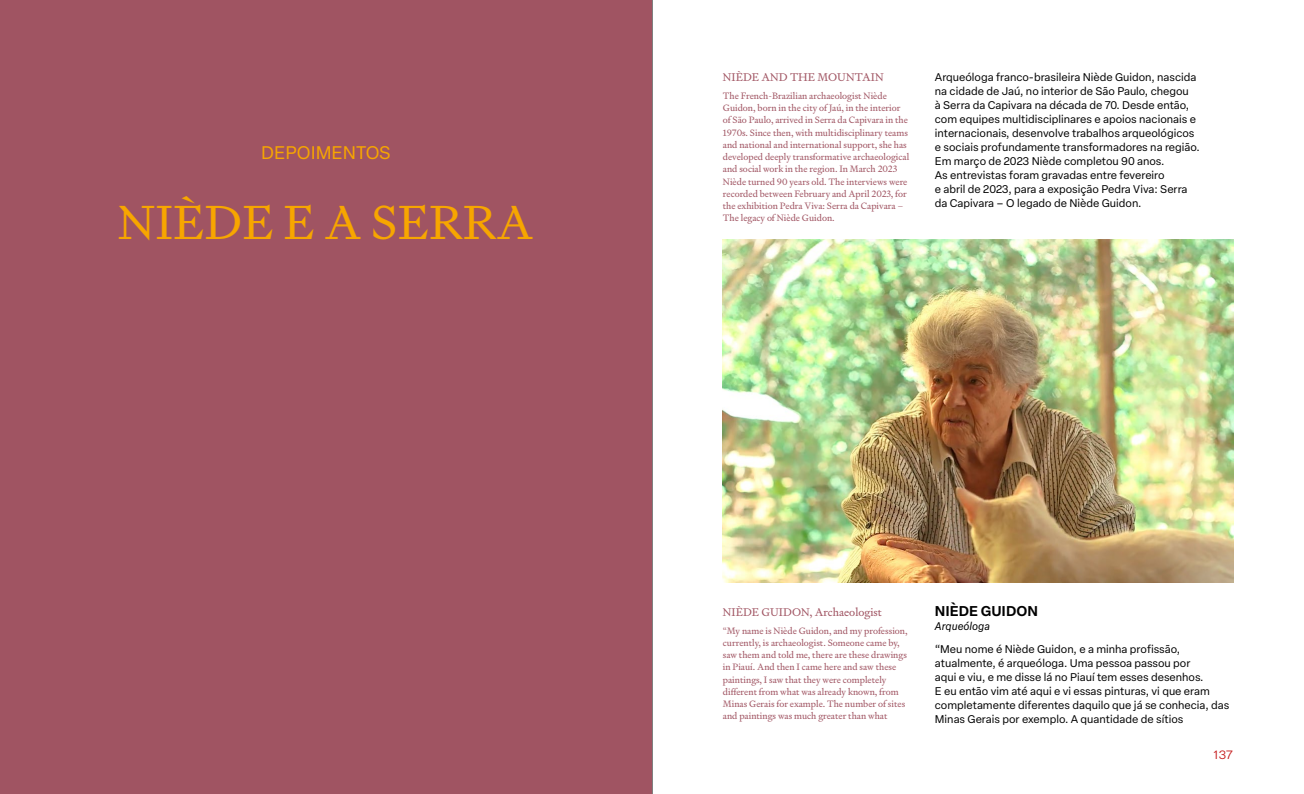
<style>
.page{position:relative;width:1304px;height:794px;background:#fff}
.page>*{position:absolute;margin:0;border:0;box-sizing:border-box;transform-origin:0 0}
.t1{font:48px "Signifier";color:#f7a600}
.t2{font:18px "Elza Text";color:#f7a600}
.t3{font:600 14px "Elza Text";color:#000}
.t4{font:300 14px "Elza Text";color:#c51a1b}
.t5{font:11.2px "Signifier";color:#a05462}
.t6{font:11px/14px "Elza Text";color:#000}
.t7{font:italic 11px "Elza Text";color:#000}
.t8{font:9.2px/12.2px "Signifier";color:#a05462}
</style>
<div class="page">
<hr style="left:652px;top:0;width:1px;height:794px;background:#000">
<div style="left:0;top:0;width:652px;height:794px;background:#a05462"></div>
<img style="left:723px;top:239px;width:510px;height:344px">
<h2 class="t2" style="left:261px;top:139px;width:131px">DEPOIMENTOS</h2>
<h1 class="t1" style="left:118px;top:193px;width:417px">NIÈDE E A SERRA</h1>
<p class="t5" style="left:723px;top:70px;width:162px">NIÈDE AND THE MOUNTAIN</p>
<p class="t8" style="left:723px;top:90px;width:188px">The French-Brazilian archaeologist Niède Guidon, born in the city of Jaú, in the interior of São Paulo, arrived in Serra da Capivara in the 1970s. Since then, with multidisciplinary teams and national and international support, she has developed deeply transformative archaeological and social work in the region. In March 2023<br>Niède turned 90 years old. The interviews were recorded between February and April 2023, for the exhibition Pedra Viva: Serra da Capivara – The legacy of Niède Guidon.</p>
<p class="t6" style="left:935px;top:70px;width:266px">Arqueóloga franco-brasileira Niède Guidon, nascida na cidade de Jaú, no interior de São Paulo, chegou<br>à Serra da Capivara na década de 70. Desde então, com equipes multidisciplinares e apoios nacionais e internacionais, desenvolve trabalhos arqueológicos e sociais profundamente transformadores na região.<br>Em março de 2023 Niède completou 90 anos.<br>As entrevistas foram gravadas entre fevereiro<br>e abril de 2023, para a exposição Pedra Viva: Serra da Capivara – O legado de Niède Guidon.</p>
<p class="t5" style="left:723px;top:605px;width:161px">NIÈDE GUIDON, Archaeologist</p>
<p class="t8" style="left:723px;top:624px;width:186px">“My name is Niède Guidon, and my profession, currently, is archaeologist. Someone came by, saw them and told me, there are these drawings in Piauí. And then I came here and saw these paintings, I saw that they were completely different from what was already known, from Minas Gerais for example. The number of sites and paintings was much greater than what</p>
<h3 class="t3" style="left:935px;top:600px;width:105px">NIÈDE GUIDON</h3>
<p class="t7" style="left:935px;top:618px;width:57px">Arqueóloga</p>
<p class="t6" style="left:935px;top:641px;width:296px">“Meu nome é Niède Guidon, e a minha profissão, atualmente, é arqueóloga. Uma pessoa passou por<br>aqui e viu, e me disse lá no Piauí tem esses desenhos.<br>E eu então vim até aqui e vi essas pinturas, vi que eram completamente diferentes daquilo que já se conhecia, das Minas Gerais por exemplo. A quantidade de sítios</p>
<h3 class="t4" style="left:1214px;top:743px;width:21px">137</h3>
</div>
